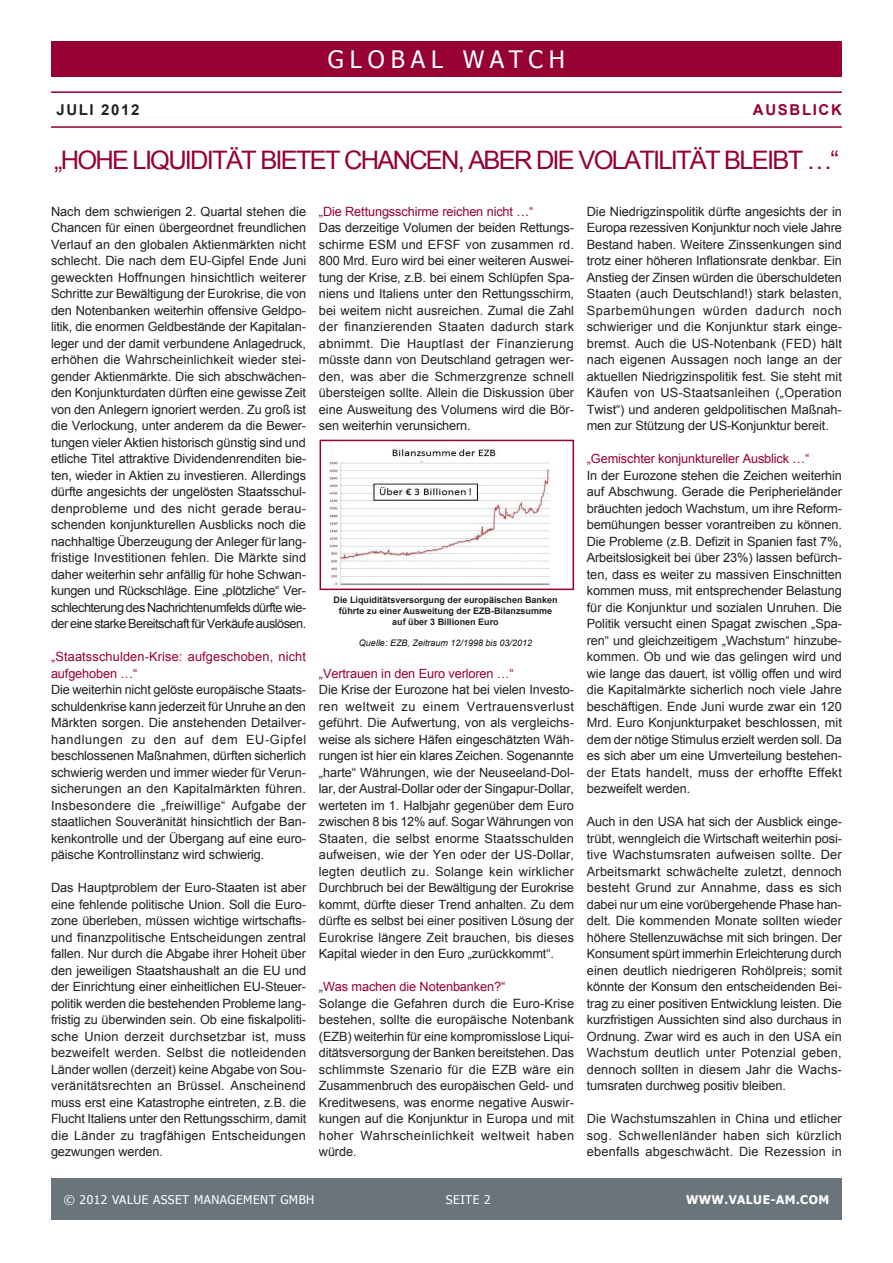
<style>
.page{position:relative;width:893px;height:1263px;background:#fff}
.page>*{position:absolute;margin:0;border:0;box-sizing:border-box;transform-origin:0 0}
.t1{font:25.5px "Arial";letter-spacing:-.07em;color:#960131}
.t2{font:24px "Tahoma";color:#fff}
.t3{font:700 15px "Arial";letter-spacing:.11em;color:#960131}
.t4{font:700 15px "Arial";letter-spacing:.11em;color:#231f20}
.t5{font:12.75px/16.5px "Arial";letter-spacing:-.005em;color:#231f20;text-align:justify}
.t6{font:12.75px "Arial";letter-spacing:-.01em;color:#960131}
.t7{font:12.75px/16.5px "Arial";letter-spacing:.01em;color:#960131}
.t8{font:12px "Tahoma";letter-spacing:.04em;color:#fff}
.t9{font:700 12px "Tahoma";letter-spacing:.04em;color:#fff}
.t10{font:700 9px/10.8px "Arial";color:#231f20;text-align:center}
.t11{font:italic 9px "Arial";color:#0d1416}
.s1{color:#960131}
</style>
<div class="page">
<div style="left:51px;top:41px;width:791px;height:36px;background:#960131"></div>
<hr style="left:51px;top:91px;width:791px;height:2px;background:#960131">
<hr style="left:51px;top:126px;width:791px;height:2px;background:#960131">
<div style="left:51px;top:1178px;width:791px;height:42px;background:#6a747b"></div>
<img style="left:329px;top:449px;width:221px;height:137px">
<div style="left:320px;top:440px;width:254px;height:150px;border:2px solid #960131"></div>
<p class="t4" style="left:56px;top:100px;width:85px">Juli 2012</p>
<h2 class="t2" style="left:328px;top:43px;width:42px">GLOBAL</h2>
<h2 class="t2" style="left:463px;top:43px;width:100px">WAT CH</h2>
<p class="t3" style="left:753px;top:100px;width:91px">ausblick</p>
<h1 class="t1" style="left:54px;top:143px;width:41px">„Hohe</h1>
<h1 class="t1" style="left:133px;top:143px;width:25px">Liquidit</h1>
<h1 class="t1" style="left:226px;top:143px;width:49px">ät bietet</h1>
<h1 class="t1" style="left:344px;top:143px;width:34px">Chancen</h1>
<h1 class="t1" style="left:458px;top:143px;width:28px">, aber</h1>
<h1 class="t1" style="left:536px;top:143px;width:71px">die Volatilit</h1>
<h1 class="t1" style="left:690px;top:143px;width:49px">ät bleibt</h1>
<h1 class="t1" style="left:807px;top:143px;width:34px">…“</h1>
<p class="t5" style="left:51px;top:203px;width:257px">Nach dem schwierigen 2. Quartal stehen die Chancen für einen übergeordnet freundlichen Verlauf an den globalen Aktienmärkten nicht schlecht. Die nach dem EU-Gipfel Ende Juni geweckten Hoffnungen hinsichtlich weiterer Schritte zur Bewältigung der Eurokrise, die von den Notenbanken weiterhin offensive Geldpo&shy;litik, die enormen Geldbestände der Kapitalan&shy;leger und der damit verbundene Anlagedruck, erhöhen die Wahrscheinlichkeit wieder stei&shy;gender Aktienmärkte. Die sich abschwächen&shy;den Konjunkturdaten dürften eine gewisse Zeit von den Anlegern ignoriert werden. Zu groß ist die Verlockung, unter anderem da die Bewer&shy;tungen vieler Aktien historisch günstig sind und etliche Titel attraktive Dividendenrenditen bie&shy;ten, wieder in Aktien zu investieren. Allerdings dürfte angesichts der ungelösten Staatsschul&shy;denprobleme und des nicht gerade berau&shy;schenden konjunkturellen Ausblicks noch die nachhaltige Ü berzeugung der Anleger für lang&shy;fristige Investitionen fehlen. Die Märkte sind daher weiterhin sehr anfällig für hohe Schwan&shy;kungen und Rückschläge. Eine „plötzliche“ Ver&shy;schlechterung des Nachrichtenumfelds dürfte wie&shy;der eine starke Bereitschaft für Verkäufe auslösen.</p>
<p class="t7" style="left:51px;top:649px;width:257px">„Staatsschulden-Krise: aufgeschoben, nicht aufgehoben …“</p>
<p class="t5" style="left:51px;top:682px;width:257px">Die weiterhin nicht gelöste europäische Staats&shy;schuldenkrise kann jederzeit für Unruhe an den Märkten sorgen. Die anstehenden Detailver&shy;handlungen zu den auf dem EU-Gipfel beschlossenen Maßnahmen, dürften sicherlich schwierig werden und immer wieder für Verun&shy;sicherungen an den Kapitalmärkten führen.<br>Insbesondere die „freiwillige“ Aufgabe der staatlichen Souveränität hinsichtlich der Ban&shy;kenkontrolle und der Ü bergang auf eine euro&shy;päische Kontrollinstanz wird schwierig.</p>
<p class="t5" style="left:51px;top:880px;width:257px">Das Hauptproblem der Euro-Staaten ist aber eine fehlende politische Union. Soll die Euro&shy;zone überleben, müssen wichtige wirtschafts&shy;und finanzpolitische Entscheidungen zentral fallen. Nur durch die Abgabe ihrer Hoheit über den jeweiligen Staatshaushalt an die EU und der Einrichtung einer einheitlichen EU-Steuer&shy;politik werden die bestehenden Probleme lang&shy;fristig zu überwinden sein. Ob eine fiskalpoliti&shy;sche Union derzeit durchsetzbar ist, muss bezweifelt werden. Selbst die notleidenden Länder wollen (derzeit) keine Abgabe von Sou&shy;veränitätsrechten an Brüssel. Anscheinend muss erst eine Katastrophe eintreten, z.B. die Flucht Italiens unter den Rettungsschirm, damit die Länder zu tragfähigen Entscheidungen gezwungen werden.</p>
<p class="t6" style="left:319px;top:203px;width:216px">„Die Rettungsschirme reichen nicht …“</p>
<p class="t5" style="left:319px;top:219px;width:257px">Das derzeitige Volumen der beiden Rettungs&shy;schirme ESM und EFSF von zusammen rd.<br>800 Mrd. Euro wird bei einer weiteren Auswei&shy;tung der Krise, z.B. bei einem Schlüpfen Spa&shy;niens und Italiens unter den Rettungsschirm, bei weitem nicht ausreichen. Zumal die Zahl der finanzierenden Staaten dadurch stark abnimmt. Die Hauptlast der Finanzierung müsste dann von Deutschland getragen wer&shy;den, was aber die Schmerzgrenze schnell übersteigen sollte. Allein die Diskussion über eine Ausweitung des Volumens wird die Bör&shy;sen weiterhin verunsichern.</p>
<p class="t10" style="left:333px;top:595px;width:226px">Die Liquiditätsversorgung der europäischen Banken führte zu einer Ausweitung der EZB-Bilanzsumme auf über 3 Billionen Euro</p>
<p class="t11" style="left:359px;top:637px;width:175px">Quelle: EZB, Zeitraum 12/1998 bis 03/2012</p>
<p class="t6" style="left:319px;top:665px;width:196px">„Vertrauen in den Euro verloren …“</p>
<p class="t5" style="left:319px;top:681px;width:257px">Die Krise der Eurozone hat bei vielen Investo&shy;ren weltweit zu einem Vertrauensverlust geführt. Die Aufwertung, von als vergleichs&shy;weise als sichere Häfen eingeschätzten Wäh&shy;rungen ist hier ein klares Zeichen. Sogenannte „harte“ Währungen, wie der Neuseeland-Dol&shy;lar, der Austral-Dollar oder der Singapur-Dollar, werteten im 1. Halbjahr gegenüber dem Euro zwischen 8 bis 12% auf. Sogar Währungen von Staaten, die selbst enorme Staatsschulden aufweisen, wie der Yen oder der US-Dollar, legten deutlich zu. Solange kein wirklicher Durchbruch bei der Bewältigung der Eurokrise kommt, dürfte dieser Trend anhalten. Zu dem dürfte es selbst bei einer positiven Lösung der Eurokrise längere Zeit brauchen, bis dieses Kapital wieder in den Euro „zurückkommt“.</p>
<p class="t5" style="left:319px;top:978px;width:257px;text-align:left">„<span class="s1">Was machen die Notenbanken?“<br></span>Solange die Gefahren durch die Euro-Krise bestehen, sollte die europäische Notenbank (EZB) weiterhin für eine kompromisslose Liqui&shy;ditätsversorgung der Banken bereitstehen. Das schlimmste Szenario für die EZB wäre ein Zusammenbruch des europäischen Geld- und Kreditwesens, was enorme negative Auswir&shy;kungen auf die Konjunktur in Europa und mit hoher Wahrscheinlichkeit weltweit haben würde.</p>
<p class="t5" style="left:587px;top:203px;width:257px">Die Niedrigzinspolitik dürfte angesichts der in Europa rezessiven Konjunktur noch viele Jahre Bestand haben. Weitere Zinssenkungen sind trotz einer höheren Inflationsrate denkbar. Ein Anstieg der Zinsen würden die überschuldeten Staaten (auch Deutschland!) stark belasten, Sparbemühungen würden dadurch noch schwieriger und die Konjunktur stark einge&shy;bremst. Auch die US-Notenbank (FED) hält nach eigenen Aussagen noch lange an der aktuellen Niedrigzinspolitik fest. Sie steht mit Käufen von US-Staatsanleihen („Operation Twist“) und anderen geldpolitischen Maßnah&shy;men zur Stützung der US-Konjunktur bereit.</p>
<p class="t6" style="left:587px;top:450px;width:224px">„Gemischter konjunktureller Ausblick …“</p>
<p class="t5" style="left:587px;top:467px;width:257px">In der Eurozone stehen die Zeichen weiterhin auf Abschwung. Gerade die Peripherieländer bräuchten jedoch Wachstum, um ihre Reform&shy;bemühungen besser vorantreiben zu können.<br>Die Probleme (z.B. Defizit in Spanien fast 7%, Arbeitslosigkeit bei über 23%) lassen befürch&shy;ten, dass es weiter zu massiven Einschnitten kommen muss, mit entsprechender Belastung für die Konjunktur und sozialen Unruhen. Die Politik versucht einen Spagat zwischen „Spa&shy;ren“ und gleichzeitigem „Wachstum“ hinzube&shy;kommen. Ob und wie das gelingen wird und wie lange das dauert, ist völlig offen und wird die Kapitalmärkte sicherlich noch viele Jahre beschäftigen. Ende Juni wurde zwar ein 120<br>Mrd. Euro Konjunkturpaket beschlossen, mit dem der nötige Stimulus erzielt werden soll. Da es sich aber um eine Umverteilung bestehen&shy;der Etats handelt, muss der erhoffte Effekt bezweifelt werden.</p>
<p class="t5" style="left:587px;top:813px;width:257px">Auch in den USA hat sich der Ausblick einge&shy;trübt, wenngleich die Wirtschaft weiterhin posi&shy;tive Wachstumsraten aufweisen sollte. Der Arbeitsmarkt schwächelte zuletzt, dennoch besteht Grund zur Annahme, dass es sich dabei nur um eine vorübergehende Phase han&shy;delt. Die kommenden Monate sollten wieder höhere Stellenzuwächse mit sich bringen. Der Konsument spürt immerhin Erleichterung durch einen deutlich niedrigeren Rohölpreis; somit könnte der Konsum den entscheidenden Bei&shy;trag zu einer positiven Entwicklung leisten. Die kurzfristigen Aussichten sind also durchaus in Ordnung. Zwar wird es auch in den USA ein Wachstum deutlich unter Potenzial geben, dennoch sollten in diesem Jahr die Wachs&shy;tumsraten durchweg positiv bleiben.</p>
<p class="t5" style="left:587px;top:1110px;width:257px">Die Wachstumszahlen in China und etlicher sog. Schwellenländer haben sich kürzlich ebenfalls abgeschwächt. Die Rezession in</p>
<p class="t8" style="left:64px;top:1191px;width:252px">© 2012 VALUE ASSET MANAGEMENT GM BH</p>
<p class="t8" style="left:446px;top:1191px;width:46px">SEITE 2</p>
<p class="t9" style="left:686px;top:1191px;width:145px">WWW.VALUE-AM.COM</p>
<p class="t8" style="left:94px;top:1191px;width:415px">09 IPG INVESTMENT PARTNERS ROUP WERTPAPI ERHANDELSBANK AG</p>
<p class="t9" style="left:690px;top:1191px;width:141px">WWW.IPG-GROUP.DE</p>
</div>
